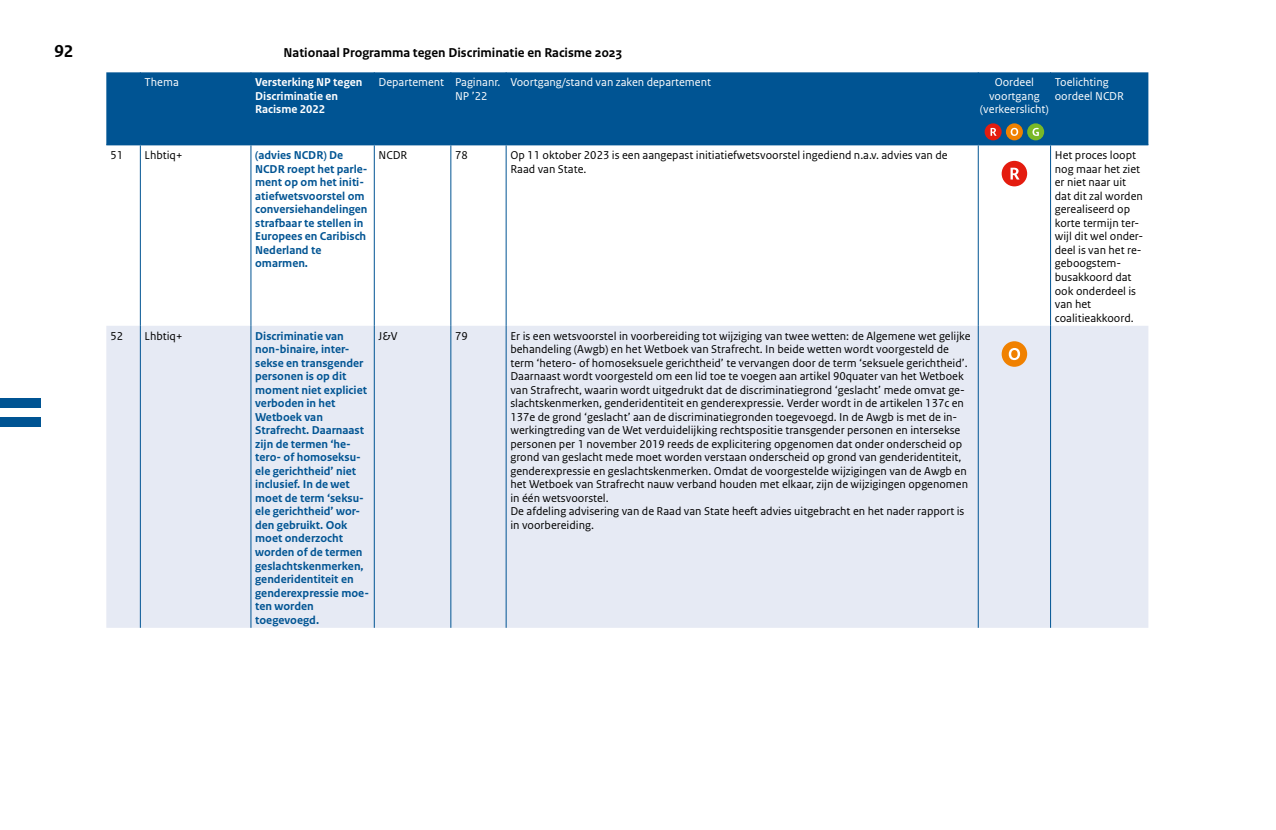
<style>
.page{position:relative;width:1276px;height:830px;background:#fff}
.page>*{position:absolute;margin:0;border:0;box-sizing:border-box;transform-origin:0 0}
.t1{font:700 18px "Rijksoverheid Sans Text TT";color:#000}
.t2{font:700 13.5px "Rijksoverheid Sans Text";color:#000}
._32_RO_Tabel_Broodtekst{font:12px/13.5px "Rijksoverheid Sans Text";color:#000}
._32_RO_Tabel_Broodtekst-2{font:700 12px/13.5px "Rijksoverheid Sans Text";color:#005493}
._32_RO_Tabel_Broodtekst-3{font:12px/13.5px "Rijksoverheid Sans Text";color:#fff}
._32_RO_Tabel_Broodtekst-4{font:700 12px/13.5px "Rijksoverheid Sans Text";color:#fff}
</style>
<div class="page">
<div style="left:0;top:398px;width:41px;height:10px;background:#005493"></div>
<div style="left:0;top:417px;width:41px;height:10px;background:#005493"></div>
<div style="left:106px;top:72px;width:1042px;height:72px;background:#005493"></div>
<div style="left:106px;top:325px;width:1042px;height:302px;background:#e6eaf4"></div>
<hr style="left:106px;top:144px;width:34px;height:1px;background:#005493">
<hr style="left:140px;top:72px;width:1px;height:72px;background:#005493">
<hr style="left:250px;top:72px;width:1px;height:72px;background:#005493">
<hr style="left:374px;top:72px;width:1px;height:72px;background:#005493">
<hr style="left:450px;top:72px;width:1px;height:72px;background:#005493">
<hr style="left:506px;top:72px;width:1px;height:72px;background:#005493">
<hr style="left:978px;top:72px;width:1px;height:72px;background:#005493">
<hr style="left:140px;top:144px;width:111px;height:1px;background:#005493">
<hr style="left:251px;top:144px;width:123px;height:1px;background:#005493">
<hr style="left:374px;top:144px;width:77px;height:1px;background:#005493">
<hr style="left:451px;top:144px;width:55px;height:1px;background:#005493">
<hr style="left:506px;top:144px;width:472px;height:1px;background:#005493">
<hr style="left:978px;top:144px;width:72px;height:1px;background:#005493">
<hr style="left:1050px;top:72px;width:1px;height:72px;background:#005493">
<hr style="left:1050px;top:144px;width:98px;height:1px;background:#005493">
<hr style="left:140px;top:145px;width:1px;height:180px;background:#005493">
<hr style="left:250px;top:145px;width:1px;height:180px;background:#005493">
<hr style="left:374px;top:145px;width:1px;height:180px;background:#005493">
<hr style="left:450px;top:145px;width:1px;height:180px;background:#005493">
<hr style="left:506px;top:145px;width:1px;height:180px;background:#005493">
<hr style="left:978px;top:145px;width:1px;height:180px;background:#005493">
<hr style="left:1050px;top:145px;width:1px;height:180px;background:#005493">
<hr style="left:140px;top:325px;width:1px;height:302px;background:#005493">
<hr style="left:250px;top:325px;width:1px;height:302px;background:#005493">
<hr style="left:374px;top:325px;width:1px;height:302px;background:#005493">
<hr style="left:450px;top:325px;width:1px;height:302px;background:#005493">
<hr style="left:506px;top:325px;width:1px;height:302px;background:#005493">
<hr style="left:978px;top:325px;width:1px;height:302px;background:#005493">
<hr style="left:1050px;top:325px;width:1px;height:302px;background:#005493">
<div style="left:984px;top:123px;width:17px;height:17px;background:#e41c0f;border-radius:50%"></div>
<svg style="left:990px;top:128px;width:6px;height:8px"></svg>
<div style="left:1006px;top:123px;width:17px;height:17px;background:#f08100;border-radius:50%"></div>
<svg style="left:1010px;top:128px;width:8px;height:8px"></svg>
<div style="left:1027px;top:123px;width:17px;height:17px;background:#79b827;border-radius:50%"></div>
<svg style="left:1032px;top:128px;width:7px;height:8px"></svg>
<div style="left:1001px;top:161px;width:26px;height:25px;background:#e41c0f;border-radius:50%"></div>
<svg style="left:1010px;top:168px;width:9px;height:11px"></svg>
<div style="left:1001px;top:341px;width:26px;height:25px;background:#f08100;border-radius:50%"></div>
<svg style="left:1008px;top:348px;width:12px;height:12px"></svg>
<p class="t1" style="left:54px;top:41px;width:20px">92</p>
<p class="t2" style="left:283px;top:44px;width:340px">Nationaal Programma tegen Discriminatie en Racisme 2023</p>
<p class="_32_RO_Tabel_Broodtekst-3" style="left:145px;top:76px;width:36px">Thema</p>
<p class="_32_RO_Tabel_Broodtekst-4" style="left:255px;top:76px;width:109px">Versterking NP tegen<br>Discriminatie en<br>Racisme 2022</p>
<p class="_32_RO_Tabel_Broodtekst-3" style="left:378px;top:76px;width:67px">Departement</p>
<p class="_32_RO_Tabel_Broodtekst-3" style="left:455px;top:76px;width:47px">Paginanr.<br>NP ’22</p>
<p class="_32_RO_Tabel_Broodtekst-3" style="left:510px;top:76px;width:202px">Voortgang/stand van zaken departement</p>
<p class="_32_RO_Tabel_Broodtekst-3" style="left:980px;top:76px;width:70px;text-align:center">Oordeel voortgang (verkeerslicht)</p>
<p class="_32_RO_Tabel_Broodtekst-3" style="left:1054px;top:76px;width:71px">Toelichting oordeel NCDR</p>
<p class="_32_RO_Tabel_Broodtekst" style="left:111px;top:149px;width:14px">51</p>
<p class="_32_RO_Tabel_Broodtekst" style="left:145px;top:149px;width:39px">Lhbtiq+</p>
<p class="_32_RO_Tabel_Broodtekst-2" style="left:255px;top:149px;width:114px">(advies NCDR) De<br>NCDR roept het parle&shy;ment op om het initi&shy;atiefwetsvoorstel om conversiehandelingen strafbaar te stellen in<br>Europees en Caribisch<br>Nederland te omarmen.</p>
<p class="_32_RO_Tabel_Broodtekst" style="left:378px;top:149px;width:30px">NCDR</p>
<p class="_32_RO_Tabel_Broodtekst" style="left:455px;top:149px;width:14px">78</p>
<p class="_32_RO_Tabel_Broodtekst" style="left:510px;top:149px;width:439px">Op 11 oktober 2023 is een aangepast initiatiefwetsvoorstel ingediend n.a.v. advies van de<br>Raad van State.</p>
<p class="_32_RO_Tabel_Broodtekst" style="left:1054px;top:149px;width:90px">Het proces loopt nog maar het ziet er niet naar uit dat dit zal worden gerealiseerd op korte termijn ter&shy;wijl dit wel onder&shy;deel is van het re&shy;geboogstem&shy;busakkoord dat ook onderdeel is van het coalitieakkoord.</p>
<p class="_32_RO_Tabel_Broodtekst" style="left:111px;top:329px;width:14px">52</p>
<p class="_32_RO_Tabel_Broodtekst" style="left:145px;top:329px;width:39px">Lhbtiq+</p>
<p class="_32_RO_Tabel_Broodtekst-2" style="left:255px;top:329px;width:115px">Discriminatie van non-binaire, inter&shy;sekse en transgender personen is op dit moment niet expliciet verboden in het<br>Wetboek van<br>Strafrecht. Daarnaast zijn de termen ‘he&shy;tero- of homoseksu&shy;ele gerichtheid’ niet inclusief. In de wet moet de term ‘seksu&shy;ele gerichtheid’ wor&shy;den gebruikt. Ook moet onderzocht worden of de termen geslachtskenmerken, genderidentiteit en genderexpressie moe&shy;ten worden toegevoegd.</p>
<p class="_32_RO_Tabel_Broodtekst" style="left:378px;top:329px;width:21px">J&amp;V</p>
<p class="_32_RO_Tabel_Broodtekst" style="left:455px;top:329px;width:14px">79</p>
<p class="_32_RO_Tabel_Broodtekst" style="left:510px;top:329px;width:462px">Er is een wetsvoorstel in voorbereiding tot wijziging van twee wetten: de Algemene wet gelijke behandeling (Awgb) en het Wetboek van Strafrecht. In beide wetten wordt voorgesteld de term ‘hetero- of homoseksuele gerichtheid’ te vervangen door de term ‘seksuele gerichtheid’.<br>Daarnaast wordt voorgesteld om een lid toe te voegen aan artikel 90quater van het Wetboek van Strafrecht, waarin wordt uitgedrukt dat de discriminatiegrond ‘geslacht’ mede omvat ge&shy;slachtskenmerken, genderidentiteit en genderexpressie. Verder wordt in de artikelen 137c en 137e de grond ‘geslacht’ aan de discriminatiegronden toegevoegd. In de Awgb is met de in&shy;werkingtreding van de Wet verduidelijking rechtspositie transgender personen en intersekse personen per 1 november 2019 reeds de explicitering opgenomen dat onder onderscheid op grond van geslacht mede moet worden verstaan onderscheid op grond van genderidentiteit, genderexpressie en geslachtskenmerken. Omdat de voorgestelde wijzigingen van de Awgb en het Wetboek van Strafrecht nauw verband houden met elkaar, zijn de wijzigingen opgenomen in één wetsvoorstel.<br>De afdeling advisering van de Raad van State heeft advies uitgebracht en het nader rapport is in voorbereiding.</p>
</div>
